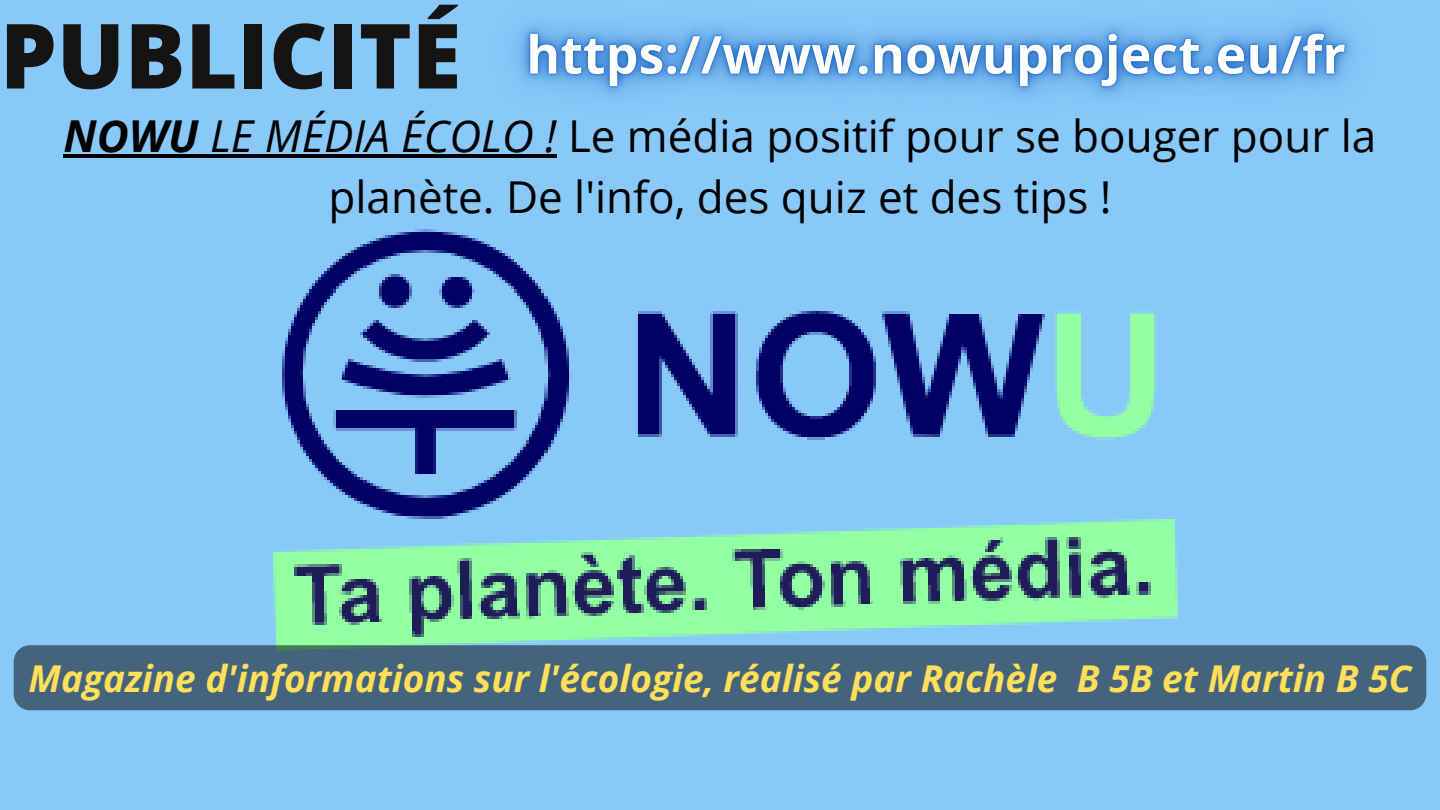
<style>
.page{position:relative;width:1440px;height:810px;background:#88c9f9}
.page>*{position:absolute;margin:0;border:0;box-sizing:border-box;transform-origin:0 0}
.t1{font:800 90px "Open Sans";color:#161413}
.t2{font:44px/61.5px "Open Sans";color:#000;text-align:center}
.t3{font:italic 700 37px "Open Sans";color:#ffde59}
.s1{font-weight:700;font-style:italic}
.s2{font-style:italic}
</style>
<div class="page">
<img style="left:273px;top:229px;width:904px;height:416px">
<hr style="left:64px;top:154px;width:146px;height:4px;background:#000">
<hr style="left:210px;top:154px;width:347px;height:4px;background:#000">
<img style="left:517px;top:22px;width:836px;height:74px">
<div style="left:14px;top:645px;width:1412px;height:65px;background:#43647c;border-radius:16px"></div>
<h1 class="t1" style="left:0;top:-8px;width:463px">PUBLICITÉ</h1>
<p class="t2" style="left:64px;top:104px;width:1314px"><span class="s1">NOWU</span> <span class="s2">LE MÉDIA ÉCOLO !</span> Le média positif pour se bouger pour la planète. De l'info, des quiz et des tips !</p>
<p class="t3" style="left:29px;top:653px;width:1384px">Magazine d'informations sur l'écologie, réalisé par Rachèle B 5B et Martin B 5C</p>
</div>
